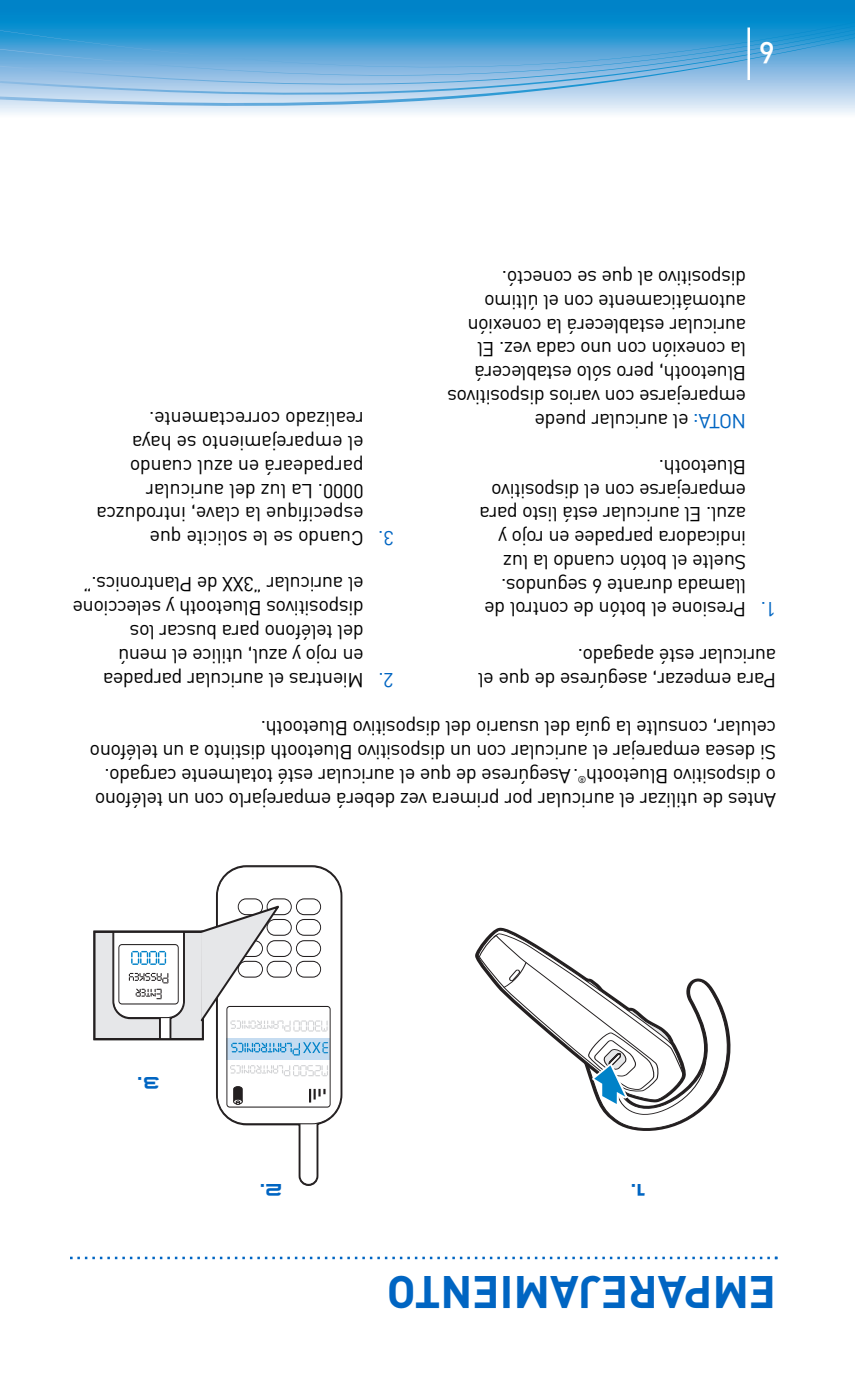
<style>
.page{position:relative;width:855px;height:1373px;background:#fff}
.page>*{position:absolute;margin:0;border:0;box-sizing:border-box;transform-origin:0 0}
.t1{font:700 45px "DIN";color:#0065c2}
.t2{font:500 30px "DIN";color:#fff}
.t3{font:20px/23.8px "DIN";letter-spacing:-.025em;color:#000}
.t4{font:20px "DIN";color:#0065c2}
.t5{font:700 17.5px "Q Type Ext";color:#0065c2}
.s1{color:#0065c2}
</style>
<div class="page">
<svg style="left:475px;top:929px;width:255px;height:202px"></svg>
<svg style="left:71px;top:1256px;width:706px;height:3px"></svg>
<svg style="left:0;top:77px;width:855px;height:37px;background:#bad6ee"></svg>
<svg style="left:0;top:71px;width:855px;height:6px;background:#8abae2"></svg>
<svg style="left:0;top:0;width:855px;height:71px;background:#2d97d2"></svg>
<hr style="left:748px;top:28px;width:2px;height:52px;background:#fff">
<div style="left:94px;top:931px;width:109px;height:108px;background:#e6e7e9"></div>
<svg style="left:112px;top:934px;width:73px;height:103px"></svg>
<div style="left:93px;top:931px;width:111px;height:109px;border:2px solid #231f20"></div>
<svg style="left:199px;top:865px;width:144px;height:319px"></svg>
<h2 class="t2" style="left:775px;top:71px;width:17px;rotate:-180deg">6</h2>
<p class="t3" style="left:364px;top:527px;width:269px;rotate:-180deg">especifique la clave, introduzca<br>0000. La luz del auricular parpadeará en azul cuando<br>el emparejamiento se haya realizado correctamente.</p>
<p class="t3" style="left:364px;top:551px;width:216px;rotate:-180deg">Cuando se le solicite que</p>
<p class="t4" style="left:394px;top:550px;width:17px;rotate:-180deg">3.</p>
<p class="t3" style="left:364px;top:668px;width:293px;rotate:-180deg">en rojo y azul, utilice el menú<br>del teléfono para buscar los dispositivos Bluetooth y seleccione el auricular “3XX de Plantronics.”</p>
<p class="t3" style="left:364px;top:692px;width:262px;rotate:-180deg">Mientras el auricular parpadea</p>
<p class="t4" style="left:394px;top:691px;width:17px;rotate:-180deg">2.</p>
<p class="t3" style="left:746px;top:433px;width:300px;rotate:-180deg"><span class="s1">NOTA:</span> el auricular puede emparejarse con varios dispositivos<br>Bluetooth, pero sólo establecerá<br>la conexión con uno cada vez. El auricular establecerá la conexión automáticamente con el último dispositivo al que se conectó.</p>
<p class="t3" style="left:746px;top:598px;width:269px;rotate:-180deg">llamada durante 6 segundos.<br>Suelte el botón cuando la luz indicadora parpadee en rojo y azul. El auricular está listo para emparejarse con el dispositivo<br>Bluetooth.</p>
<p class="t3" style="left:746px;top:622px;width:263px;rotate:-180deg">Presione el botón de control de</p>
<p class="t4" style="left:776px;top:621px;width:17px;rotate:-180deg">1.</p>
<p class="t3" style="left:776px;top:692px;width:300px;rotate:-180deg">Para empezar, asegúrese de que el auricular esté apagado.</p>
<p class="t3" style="left:776px;top:812px;width:688px;rotate:-180deg">Antes de utilizar el auricular por primera vez deberá emparejarlo con un teléfono o dispositivo Bluetooth<sup>®</sup>.Asegúrese de que el auricular esté totalmente cargado.<br>Si desea emparejar el auricular con un dispositivo Bluetooth distinto a un teléfono celular, consulte la guía del usuario del dispositivo Bluetooth.</p>
<p class="t5" style="left:160px;top:1088px;width:25px;rotate:-180deg">3.</p>
<p class="t5" style="left:283px;top:1196px;width:25px;rotate:-180deg">2.</p>
<p class="t5" style="left:645px;top:1196px;width:16px;rotate:-180deg">1.</p>
<h1 class="t1" style="left:776px;top:1319px;width:391px;rotate:-180deg">EMPAREJAMIENTO</h1>
</div>
